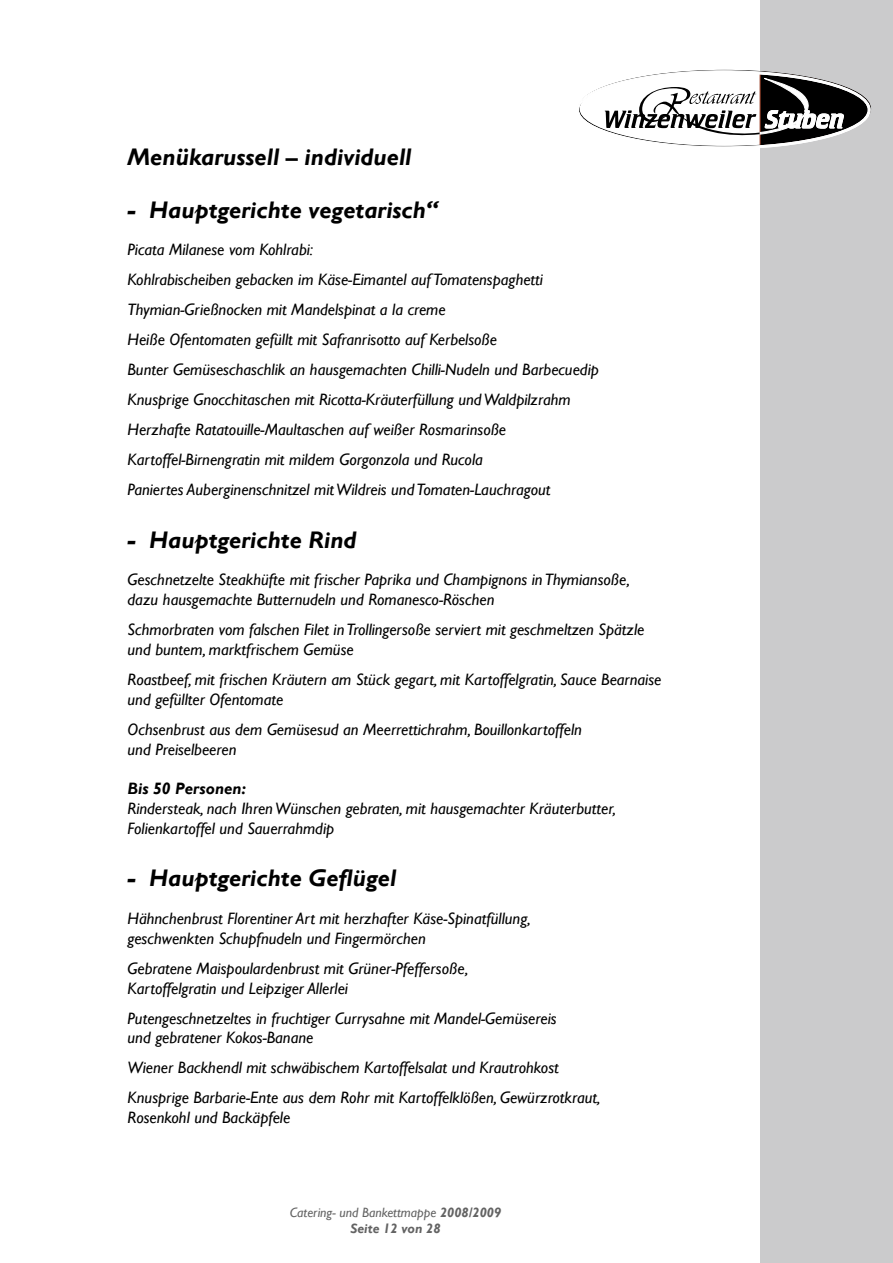
<style>
.page{position:relative;width:893px;height:1263px;background:#fff}
.page>*{position:absolute;margin:0;border:0;box-sizing:border-box;transform-origin:0 0}
.t1{font:italic 700 24px "Gill Sans";color:#000}
.t2{font:italic 700 24px "Gill Sans";color:#000}
.t3{font:italic 16.5px/30px "Gill Sans";color:#000}
.t4{font:italic 700 16.5px "Gill Sans";color:#000}
.t5{font:italic 13.5px/16.2px "Gill Sans";color:#636363;text-align:center}
.s1{font-weight:700}
</style>
<div class="page">
<div style="left:760px;top:0;width:133px;height:1263px;background:#cbcbcc"></div>
<svg style="left:579px;top:71px;width:291px;height:77px"></svg>
<h1 class="t2" style="left:128px;top:143px;width:285px">Menükarussell – individuell</h1>
<h1 class="t1" style="left:128px;top:196px;width:312px">- Hauptgerichte vegetarisch“</h1>
<p class="t3" style="left:128px;top:235px;width:473px">Picata Milanese vom Kohlrabi:<br>Kohlrabischeiben gebacken im Käse-Eimantel auf Tomatenspaghetti Thymian-Grießnocken mit Mandelspinat a la creme<br>Heiße Ofentomaten gefüllt mit Safranrisotto auf Kerbelsoße<br>Bunter Gemüseschaschlik an hausgemachten Chilli-Nudeln und Barbecuedip Knusprige Gnocchitaschen mit Ricotta-Kräuterfüllung und Waldpilzrahm Herzhafte Ratatouille-Maultaschen auf weißer Rosmarinsoße Kartoffel-Birnengratin mit mildem Gorgonzola und Rucola<br>Paniertes Auberginenschnitzel mit Wildreis und Tomaten-Lauchragout</p>
<h1 class="t1" style="left:128px;top:526px;width:231px">- Hauptgerichte Rind</h1>
<p class="t3" style="left:128px;top:570px;width:504px;line-height:19.8px">Geschnetzelte Steakhüfte mit frischer Paprika und Champignons in Thymiansoße, dazu hausgemachte Butternudeln und Romanesco-Röschen</p>
<p class="t3" style="left:128px;top:620px;width:518px;line-height:19.8px">Schmorbraten vom falschen Filet in Trollingersoße serviert mit geschmeltzen Spätzle und buntem, marktfrischem Gemüse</p>
<p class="t3" style="left:128px;top:669px;width:535px;line-height:19.8px">Roastbeef, mit frischen Kräutern am Stück gegart, mit Kartoffelgratin, Sauce Bearnaise und gefüllter Ofentomate</p>
<p class="t3" style="left:128px;top:719px;width:456px;line-height:19.8px">Ochsenbrust aus dem Gemüsesud an Meerrettichrahm, Bouillonkartoffeln und Preiselbeeren</p>
<p class="t4" style="left:128px;top:779px;width:120px">Bis 50 Personen:</p>
<p class="t3" style="left:128px;top:798px;width:490px;line-height:19.8px">Rindersteak, nach Ihren Wünschen gebraten, mit hausgemachter Kräuterbutter,<br>Folienkartoffel und Sauerrahmdip</p>
<h1 class="t1" style="left:128px;top:864px;width:270px">- Hauptgerichte Geflügel</h1>
<p class="t3" style="left:128px;top:908px;width:405px;line-height:19.8px">Hähnchenbrust Florentiner Art mit herzhafter Käse-Spinatfüllung, geschwenkten Schupfnudeln und Fingermörchen</p>
<p class="t3" style="left:128px;top:958px;width:342px;line-height:19.8px">Gebratene Maispoulardenbrust mit Grüner-Pfeffersoße,<br>Kartoffelgratin und Leipziger Allerlei</p>
<p class="t3" style="left:128px;top:1008px;width:431px;line-height:19.8px">Putengeschnetzeltes in fruchtiger Currysahne mit Mandel-Gemüsereis und gebratener Kokos-Banane</p>
<p class="t3" style="left:128px;top:1053px;width:474px">Wiener Backhendl mit schwäbischem Kartoffelsalat und Krautrohkost<br>Knusprige Barbarie-Ente aus dem Rohr mit Kartoffelklößen, Gewürzrotkraut,</p>
<p class="t3" style="left:128px;top:1102px;width:164px">Rosenkohl und Backäpfele</p>
<p class="t5" style="left:290px;top:1204px;width:213px">Catering- und Bankettmappe <span class="s1">2008/2009<br>Seite 12 von 28</span></p>
</div>
